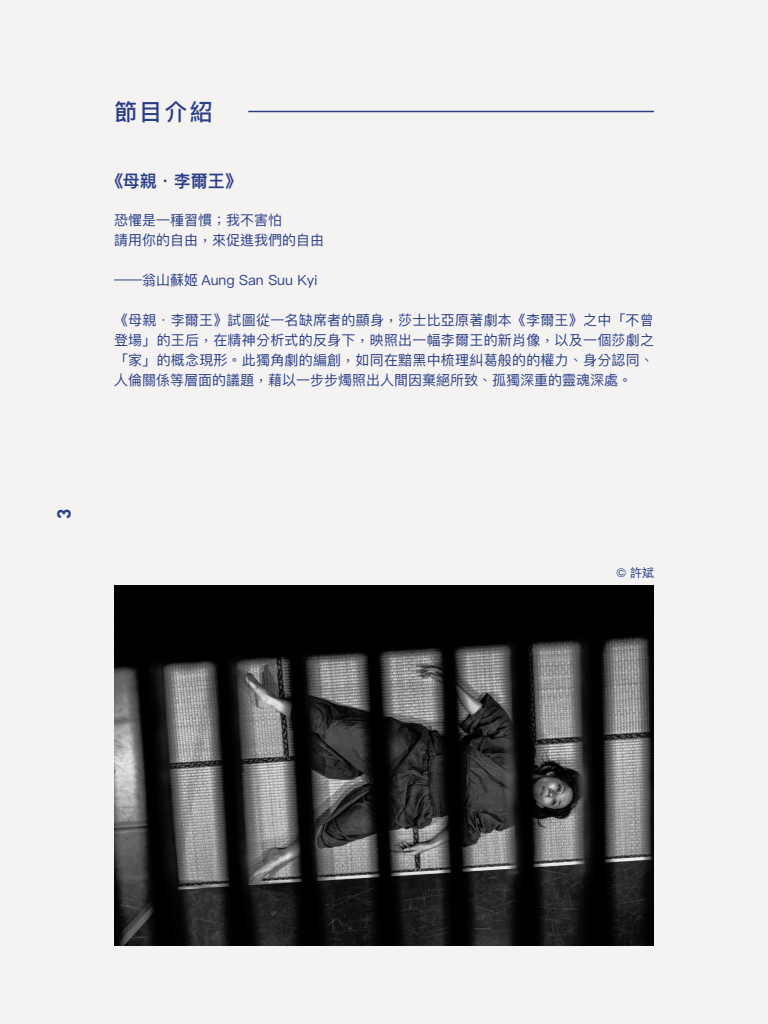
<style>
.page{position:relative;width:768px;height:1024px;background:#f5f3f2}
.page>*{position:absolute;margin:0;border:0;box-sizing:border-box;transform-origin:0 0}
.t1{font:500 23px "Ping Fang TC";color:#2a3e88}
.t2{font:700 19px "DIN";color:#2a3e88}
.t3{font:600 17px "Ping Fang TC";color:#2a3e88}
.t4{font:14px/20px "Ping Fang TC";color:#2a3e88}
.t5{font:12px "Ping Fang TC";color:#2a3e88}
</style>
<div class="page">
<hr style="left:248px;top:111px;width:406px;height:1px;background:#2a3e88">
<img style="left:114px;top:586px;width:540px;height:360px">
<h1 class="t1" style="left:114px;top:97px;width:100px">節目介紹</h1>
<p class="t3" style="left:107px;top:171px;width:137px">《母親．李爾王》</p>
<p class="t4" style="left:114px;top:209px;width:211px">恐懼是一種習慣；我不害怕<br>請用你的自由，來促進我們的自由</p>
<p class="t4" style="left:114px;top:269px;width:205px">——翁山蘇姬 Aung San Suu Kyi</p>
<p class="t4" style="left:114px;top:309px;width:542px;text-align:justify">《母親．李爾王》試圖從一名缺席者的顯身，莎士比亞原著劇本《李爾王》之中「不曾登場」的王后，在精神分析式的反身下，映照出一幅李爾王的新肖像，以及一個莎劇之「家」的概念現形。此獨角劇的編創，如同在黯黑中梳理糾葛般的的權力、身分認同、人倫關係等層面的議題，藉以一步步燭照出人間因棄絕所致、孤獨深重的靈魂深處。</p>
<h2 class="t2" style="left:52px;top:518px;width:12px;rotate:-90deg">3</h2>
<p class="t5" style="left:616px;top:565px;width:39px">© 許斌</p>
</div>
